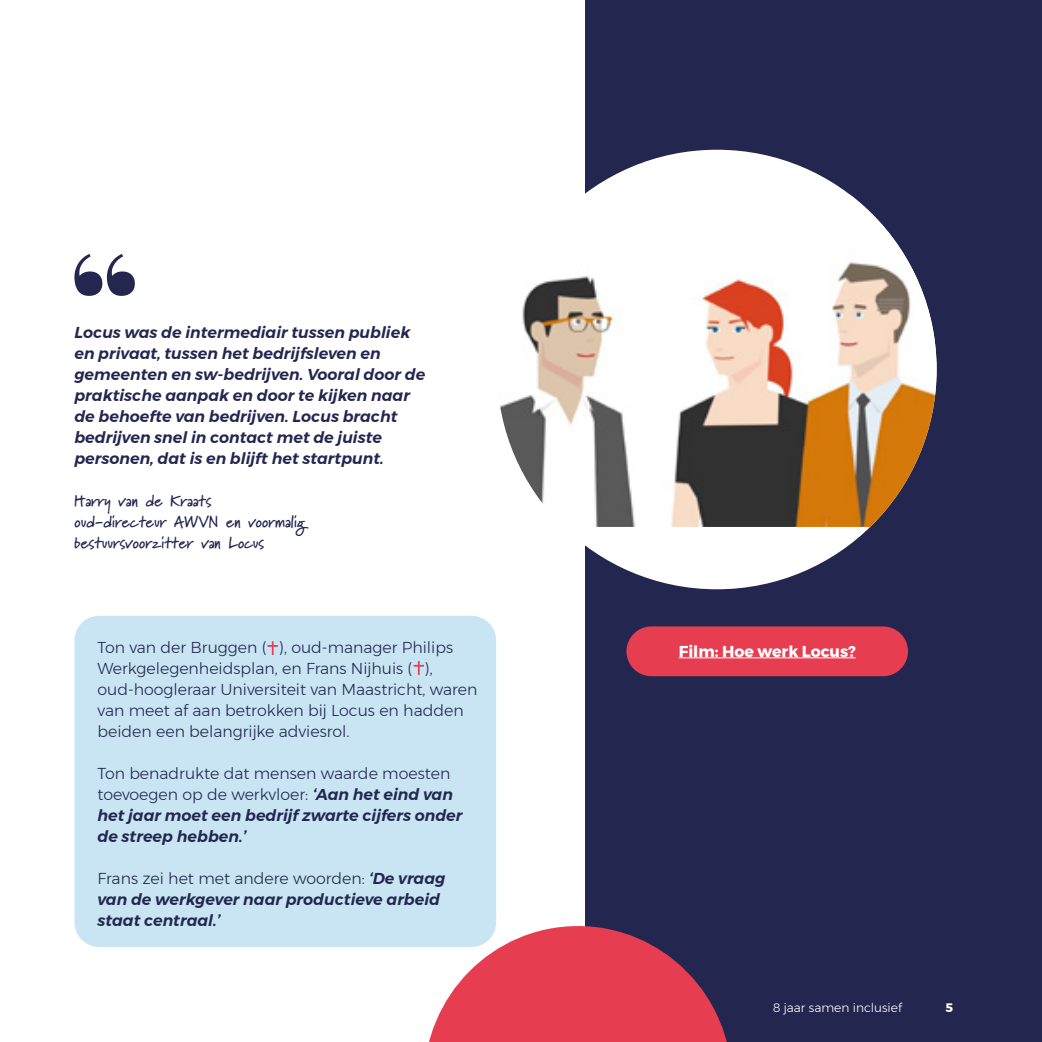
<style>
.page{position:relative;width:1042px;height:1042px;background:#fff}
.page>*{position:absolute;margin:0;border:0;box-sizing:border-box;transform-origin:0 0}
.t1{font:italic 600 15.75px/21px "Montserrat";color:#232750}
.t2{font:300 15.75px/21px "Montserrat";color:#232750}
.t3{font:700 15.75px/21px "Marydale";color:#232750}
.t4{font:700 15.75px "Montserrat";color:#fff}
.t5{font:300 12.25px "Montserrat";color:#fff}
.t6{font:700 12.25px "Montserrat";color:#fff}
.s1{font-weight:300;font-style:normal}
</style>
<div class="page">
<div style="left:585px;top:0;width:457px;height:1042px;background:#232750"></div>
<div style="left:74px;top:616px;width:422px;height:331px;background:#c9e5f3;border-radius:25px"></div>
<svg style="left:74px;top:254px;width:61px;height:42px"></svg>
<div style="left:497px;top:150px;width:439px;height:439px;background:#fff;border-radius:50%"></div>
<img style="left:500px;top:195px;width:436px;height:332px">
<svg style="left:267px;top:641px;width:11px;height:14px"></svg>
<svg style="left:414px;top:661px;width:10px;height:14px"></svg>
<svg style="left:429px;top:926px;width:298px;height:116px"></svg>
<div style="left:626px;top:626px;width:282px;height:50px;background:#e63d51;border-radius:25px"></div>
<hr style="left:679px;top:657px;width:176px;height:1px;background:#fff">
<p class="t1" style="left:74px;top:322px;width:352px">Locus was de intermediair tussen publiek en privaat, tussen het bedrijfsleven en gemeenten en sw-bedrijven. Vooral door de praktische aanpak en door te kijken naar de behoefte van bedrijven. Locus bracht bedrijven snel in contact met de juiste personen, dat is en blijft het startpunt.</p>
<p class="t3" style="left:74px;top:490px;width:233px">Harry van de Kraats oud-directeur AWVN en voormalig bestuursvoorzitter van Locus</p>
<p class="t2" style="left:97px;top:636px;width:381px">Ton van der Bruggen ( ), oud-manager Philips Werkgelegenheidsplan, en Frans Nijhuis ( ), oud-hoogleraar Universiteit van Maastricht, waren van meet af aan betrokken bij Locus en hadden beiden een belangrijke adviesrol.</p>
<p class="t1" style="left:97px;top:763px;width:366px"><span class="s1">Ton benadrukte dat mensen waarde moesten toevoegen op de werkvloer:</span> ‘Aan het eind van het jaar moet een bedrijf zwarte cijfers onder de streep hebben.’</p>
<p class="t1" style="left:97px;top:868px;width:349px"><span class="s1">Frans zei het met andere woorden:</span> ‘De vraag van de werkgever naar productieve arbeid staat centraal.’</p>
<p class="t4" style="left:679px;top:638px;width:178px">Film: Hoe werk Locus?</p>
<p class="t5" style="left:772px;top:998px;width:131px">8 jaar samen inclusief</p>
<p class="t6" style="left:945px;top:997px;width:9px">5</p>
</div>
